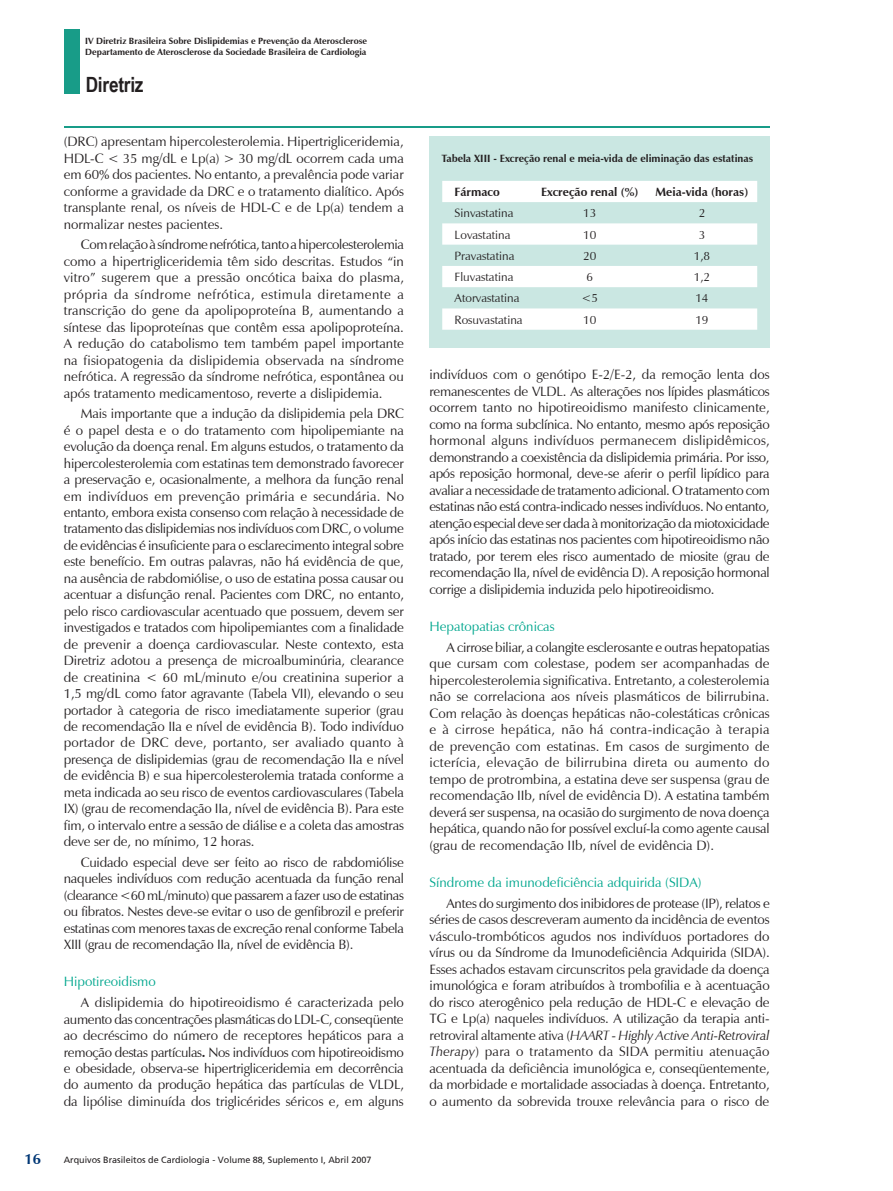
<style>
.page{position:relative;width:893px;height:1191px;background:#fff}
.page>*{position:absolute;margin:0;border:0;box-sizing:border-box;transform-origin:0 0}
.t1{font:700 21px "Arial Narrow";letter-spacing:-.01em;color:#231f20}
.t2{font:700 15px "Zapf Humanist 601 BT";color:#013775}
.t3{font:13.5px/16.5px "Zapf Humanist 601 BT";letter-spacing:-.005em;color:#231f20;text-align:justify}
.t4{font:13.5px "Zapf Humanist 601 BT";color:#00a78e}
.t5{font:12px "Zapf Humanist 601 BT";color:#231f20}
.t6{font:700 12px "Zapf Humanist 601 BT";color:#231f20}
.t7{font:700 10.5px "Zapf Humanist 601 BT";color:#231f20}
.t8{font:700 9px/10.8px "Zapf Humanist 601 BT";color:#231f20}
.t9{font:9px "Frutiger";color:#231f20}
.s1{font-weight:700}
.s2{font-style:italic}
</style>
<div class="page">
<hr style="left:64px;top:126px;width:706px;height:2px;background:#189c88">
<div style="left:64px;top:29px;width:16px;height:65px;background:#189c88"></div>
<div style="left:429px;top:136px;width:341px;height:212px;background:#cae7e2"></div>
<svg style="left:442px;top:181px;width:315px;height:149px;fill:#fff"></svg>
<p class="t2" style="left:25px;top:1149px;width:17px">16</p>
<p class="t8" style="left:85px;top:36px;width:283px">IV Diretriz Brasileira Sobre Dislipidemias e Prevenção da Aterosclerose<br>Departamento de Aterosclerose da Sociedade Brasileira de Cardiologia</p>
<h1 class="t1" style="left:86px;top:68px;width:59px">Diretriz</h1>
<p class="t3" style="left:64px;top:133px;width:342px">(DRC) apresentam hipercolesterolemia. Hipertrigliceridemia, HDL-C &lt; 35 mg/dL e Lp(a) &gt; 30 mg/dL ocorrem cada uma em 60% dos pacientes. No entanto, a prevalência pode variar conforme a gravidade da DRC e o tratamento dialítico. Após transplante renal, os níveis de HDL-C e de Lp(a) tendem a normalizar nestes pacientes.</p>
<p class="t3" style="left:64px;top:236px;width:342px;text-indent:17px">Com relação à síndrome nefrótica, tanto a hipercolesterolemia como a hipertrigliceridemia têm sido descritas. Estudos “in vitro” sugerem que a pressão oncótica baixa do plasma, própria da síndrome nefrótica, estimula diretamente a transcrição do gene da apolipoproteína B, aumentando a síntese das lipoproteínas que contêm essa apolipoproteína.<br>A redução do catabolismo tem também papel importante na fisiopatogenia da dislipidemia observada na síndrome nefrótica. A regressão da síndrome nefrótica, espontânea ou após tratamento medicamentoso, reverte a dislipidemia.</p>
<p class="t3" style="left:64px;top:405px;width:342px;text-indent:17px">Mais importante que a indução da dislipidemia pela DRC é o papel desta e o do tratamento com hipolipemiante na evolução da doença renal. Em alguns estudos, o tratamento da hipercolesterolemia com estatinas tem demonstrado favorecer a preservação e, ocasionalmente, a melhora da função renal em indivíduos em prevenção primária e secundária. No entanto, embora exista consenso com relação à necessidade de tratamento das dislipidemias nos indivíduos com DRC, o volume de evidências é insuficiente para o esclarecimento integral sobre este benefício. Em outras palavras, não há evidência de que, na ausência de rabdomiólise, o uso de estatina possa causar ou acentuar a disfunção renal. Pacientes com DRC, no entanto, pelo risco cardiovascular acentuado que possuem, devem ser investigados e tratados com hipolipemiantes com a finalidade de prevenir a doença cardiovascular. Neste contexto, esta Diretriz adotou a presença de microalbuminúria, clearance de creatinina &lt; 60 mL/minuto e/ou creatinina superior a 1,5 mg/dL como fator agravante (Tabela VII), elevando o seu portador à categoria de risco imediatamente superior (grau de recomendação IIa e nível de evidência B). Todo indivíduo portador de DRC deve, portanto, ser avaliado quanto à presença de dislipidemias (grau de recomendação IIa e nível de evidência B) e sua hipercolesterolemia tratada conforme a meta indicada ao seu risco de eventos cardiovasculares (Tabela IX) (grau de recomendação IIa, nível de evidência B). Para este fim, o intervalo entre a sessão de diálise e a coleta das amostras deve ser de, no mínimo, 12 horas.</p>
<p class="t3" style="left:64px;top:854px;width:342px;text-indent:17px">Cuidado especial deve ser feito ao risco de rabdomiólise naqueles indivíduos com redução acentuada da função renal (clearance &lt;60 mL/minuto) que passarem a fazer uso de estatinas ou fibratos. Nestes deve-se evitar o uso de genfibrozil e preferir estatinas com menores taxas de excreção renal conforme Tabela XIII (grau de recomendação IIa, nível de evidência B).</p>
<p class="t4" style="left:64px;top:973px;width:94px">Hipotireoidismo</p>
<p class="t3" style="left:64px;top:994px;width:342px;text-indent:17px">A dislipidemia do hipotireoidismo é caracterizada pelo aumento das concentrações plasmáticas do LDL-C, conseqüente ao decréscimo do número de receptores hepáticos para a remoção destas partículas<span class="s1">.</span> Nos indivíduos com hipotireoidismo e obesidade, observa-se hipertrigliceridemia em decorrência do aumento da produção hepática das partículas de VLDL, da lipólise diminuída dos triglicérides séricos e, em alguns</p>
<p class="t9" style="left:64px;top:1154px;width:309px">Arquivos Brasileitos de Cardiologia - Volume 88, Suplemento I, Abril 2007</p>
<p class="t7" style="left:441px;top:152px;width:313px">Tabela XIII - Excreção renal e meia-vida de eliminação das estatinas</p>
<p class="t6" style="left:455px;top:184px;width:47px">Fármaco</p>
<p class="t6" style="left:541px;top:184px;width:99px">Excreção renal (%)</p>
<p class="t6" style="left:655px;top:184px;width:95px">Meia-vida (horas)</p>
<p class="t5" style="left:455px;top:206px;width:60px">Sinvastatina</p>
<p class="t5" style="left:583px;top:206px;width:15px">13</p>
<p class="t5" style="left:699px;top:206px;width:8px">2</p>
<p class="t5" style="left:455px;top:227px;width:57px">Lovastatina</p>
<p class="t5" style="left:583px;top:227px;width:15px">10</p>
<p class="t5" style="left:699px;top:227px;width:8px">3</p>
<p class="t5" style="left:455px;top:248px;width:61px">Pravastatina</p>
<p class="t5" style="left:583px;top:248px;width:15px">20</p>
<p class="t5" style="left:694px;top:248px;width:18px">1,8</p>
<p class="t5" style="left:455px;top:269px;width:60px">Fluvastatina</p>
<p class="t5" style="left:586px;top:269px;width:8px">6</p>
<p class="t5" style="left:694px;top:269px;width:18px">1,2</p>
<p class="t5" style="left:455px;top:291px;width:66px">Atorvastatina</p>
<p class="t5" style="left:581px;top:291px;width:18px">&lt;5</p>
<p class="t5" style="left:695px;top:291px;width:15px">14</p>
<p class="t5" style="left:455px;top:312px;width:70px">Rosuvastatina</p>
<p class="t5" style="left:583px;top:312px;width:15px">10</p>
<p class="t5" style="left:695px;top:312px;width:15px">19</p>
<p class="t3" style="left:429px;top:366px;width:342px">indivíduos com o genótipo E-2/E-2, da remoção lenta dos remanescentes de VLDL. As alterações nos lípides plasmáticos ocorrem tanto no hipotireoidismo manifesto clinicamente, como na forma subclínica. No entanto, mesmo após reposição hormonal alguns indivíduos permanecem dislipidêmicos, demonstrando a coexistência da dislipidemia primária. Por isso, após reposição hormonal, deve-se aferir o perfil lipídico para avaliar a necessidade de tratamento adicional. O tratamento com estatinas não está contra-indicado nesses indivíduos. No entanto, atenção especial deve ser dada à monitorização da miotoxicidade após início das estatinas nos pacientes com hipotireoidismo não tratado, por terem eles risco aumentado de miosite (grau de recomendação IIa, nível de evidência D). A reposição hormonal corrige a dislipidemia induzida pelo hipotireoidismo.</p>
<p class="t4" style="left:429px;top:618px;width:127px">Hepatopatias crônicas</p>
<p class="t3" style="left:429px;top:639px;width:342px;text-indent:17px">A cirrose biliar, a colangite esclerosante e outras hepatopatias que cursam com colestase, podem ser acompanhadas de hipercolesterolemia significativa. Entretanto, a colesterolemia não se correlaciona aos níveis plasmáticos de bilirrubina.<br>Com relação às doenças hepáticas não-colestáticas crônicas e à cirrose hepática, não há contra-indicação à terapia de prevenção com estatinas. Em casos de surgimento de icterícia, elevação de bilirrubina direta ou aumento do tempo de protrombina, a estatina deve ser suspensa (grau de recomendação IIb, nível de evidência D). A estatina também deverá ser suspensa, na ocasião do surgimento de nova doença hepática, quando não for possível excluí-la como agente causal (grau de recomendação IIb, nível de evidência D).</p>
<p class="t4" style="left:429px;top:874px;width:274px">Síndrome da imunodeficiência adquirida (SIDA)</p>
<p class="t3" style="left:429px;top:895px;width:342px;text-indent:17px">Antes do surgimento dos inibidores de protease (IP), relatos e séries de casos descreveram aumento da incidência de eventos vásculo-trombóticos agudos nos indivíduos portadores do vírus ou da Síndrome da Imunodeficiência Adquirida (SIDA).<br>Esses achados estavam circunscritos pela gravidade da doença imunológica e foram atribuídos à trombofilia e à acentuação do risco aterogênico pela redução de HDL-C e elevação de TG e Lp(a) naqueles indivíduos. A utilização da terapia anti&shy;retroviral altamente ativa (<span class="s2">HAART - Highly Active Anti-Retroviral Therapy</span>) para o tratamento da SIDA permitiu atenuação acentuada da deficiência imunológica e, conseqüentemente, da morbidade e mortalidade associadas à doença. Entretanto, o aumento da sobrevida trouxe relevância para o risco de</p>
</div>
